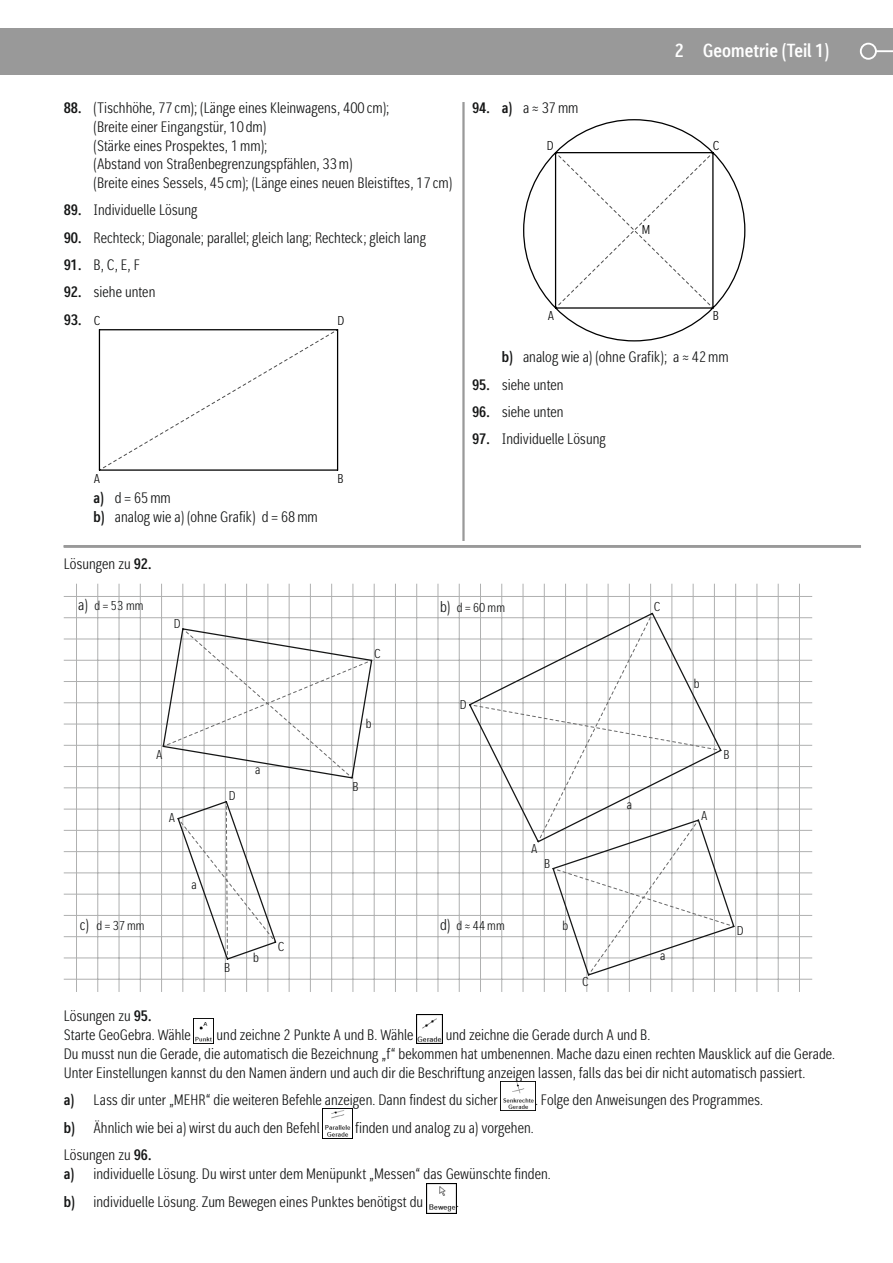
<style>
.page{position:relative;width:893px;height:1263px;background:#fff}
.page>*{position:absolute;margin:0;border:0;box-sizing:border-box;transform-origin:0 0}
.t1{font:600 condensed 18.75px "bs Thomas Sans 1";color:#fff}
.t2{font:300 condensed 15px/18.8px "bs Thomas Sans 1";color:#151616}
.t3{font:300 condensed 12.75px "bs Thomas Sans 1";color:#151616}
.t4{font:300 condensed 12.75px "bs Thomas Sans 1";color:#000}
.s1{font-weight:600}
.s2{font-size:15px}
</style>
<div class="page">
<hr style="left:462px;top:102px;width:3px;height:1101px;background:#999">
<div style="left:0;top:28px;width:893px;height:47px;background:#999"></div>
<div style="left:860px;top:43px;width:17px;height:17px;border:2px solid #fff;border-radius:50%"></div>
<svg style="left:875px;top:50px;width:18px;height:2px"></svg>
<svg style="left:98px;top:329px;width:241px;height:142px"></svg>
<hr style="left:99px;top:469px;width:239px;height:2px;background:#000">
<hr style="left:99px;top:329px;width:239px;height:1px;background:#000">
<hr style="left:99px;top:330px;width:1px;height:140px;background:#000">
<hr style="left:337px;top:330px;width:1px;height:140px;background:#000">
<svg style="left:523px;top:119px;width:222px;height:222px"></svg>
<div style="left:64px;top:541px;width:799px;height:712px;background:#fff"></div>
<hr style="left:76px;top:584px;width:1px;height:408px;background:#afb0b0">
<hr style="left:98px;top:584px;width:1px;height:408px;background:#afb0b0">
<hr style="left:119px;top:584px;width:1px;height:408px;background:#afb0b0">
<hr style="left:140px;top:584px;width:1px;height:408px;background:#afb0b0">
<hr style="left:161px;top:584px;width:1px;height:408px;background:#afb0b0">
<hr style="left:183px;top:584px;width:1px;height:408px;background:#afb0b0">
<hr style="left:204px;top:584px;width:1px;height:408px;background:#afb0b0">
<hr style="left:225px;top:584px;width:1px;height:408px;background:#afb0b0">
<hr style="left:246px;top:584px;width:1px;height:408px;background:#afb0b0">
<hr style="left:268px;top:584px;width:1px;height:408px;background:#afb0b0">
<hr style="left:289px;top:584px;width:1px;height:408px;background:#afb0b0">
<hr style="left:310px;top:584px;width:1px;height:408px;background:#afb0b0">
<hr style="left:331px;top:584px;width:1px;height:408px;background:#afb0b0">
<hr style="left:353px;top:584px;width:1px;height:408px;background:#afb0b0">
<hr style="left:374px;top:584px;width:1px;height:408px;background:#afb0b0">
<hr style="left:395px;top:584px;width:1px;height:408px;background:#afb0b0">
<hr style="left:416px;top:584px;width:1px;height:408px;background:#afb0b0">
<hr style="left:438px;top:584px;width:1px;height:408px;background:#afb0b0">
<hr style="left:459px;top:584px;width:1px;height:408px;background:#afb0b0">
<hr style="left:480px;top:584px;width:1px;height:408px;background:#afb0b0">
<hr style="left:501px;top:584px;width:1px;height:408px;background:#afb0b0">
<hr style="left:523px;top:584px;width:1px;height:408px;background:#afb0b0">
<hr style="left:544px;top:584px;width:1px;height:408px;background:#afb0b0">
<hr style="left:565px;top:584px;width:1px;height:408px;background:#afb0b0">
<hr style="left:586px;top:584px;width:1px;height:408px;background:#afb0b0">
<hr style="left:608px;top:584px;width:1px;height:408px;background:#afb0b0">
<hr style="left:629px;top:584px;width:1px;height:408px;background:#afb0b0">
<hr style="left:650px;top:584px;width:1px;height:408px;background:#afb0b0">
<hr style="left:672px;top:584px;width:1px;height:408px;background:#afb0b0">
<hr style="left:693px;top:584px;width:1px;height:408px;background:#afb0b0">
<hr style="left:714px;top:584px;width:1px;height:408px;background:#afb0b0">
<hr style="left:735px;top:584px;width:1px;height:408px;background:#afb0b0">
<hr style="left:757px;top:584px;width:1px;height:408px;background:#afb0b0">
<hr style="left:778px;top:584px;width:1px;height:408px;background:#afb0b0">
<hr style="left:799px;top:584px;width:1px;height:408px;background:#afb0b0">
<hr style="left:64px;top:979px;width:748px;height:1px;background:#afb0b0">
<hr style="left:64px;top:958px;width:748px;height:1px;background:#afb0b0">
<hr style="left:64px;top:936px;width:748px;height:1px;background:#afb0b0">
<hr style="left:64px;top:915px;width:748px;height:1px;background:#afb0b0">
<hr style="left:64px;top:894px;width:748px;height:1px;background:#afb0b0">
<hr style="left:64px;top:872px;width:748px;height:1px;background:#afb0b0">
<hr style="left:64px;top:851px;width:748px;height:1px;background:#afb0b0">
<hr style="left:64px;top:830px;width:748px;height:1px;background:#afb0b0">
<hr style="left:64px;top:809px;width:748px;height:1px;background:#afb0b0">
<hr style="left:64px;top:787px;width:748px;height:1px;background:#afb0b0">
<hr style="left:64px;top:766px;width:748px;height:1px;background:#afb0b0">
<hr style="left:64px;top:745px;width:748px;height:1px;background:#afb0b0">
<hr style="left:64px;top:724px;width:748px;height:1px;background:#afb0b0">
<hr style="left:64px;top:702px;width:748px;height:1px;background:#afb0b0">
<hr style="left:64px;top:681px;width:748px;height:1px;background:#afb0b0">
<hr style="left:64px;top:660px;width:748px;height:1px;background:#afb0b0">
<hr style="left:64px;top:639px;width:748px;height:1px;background:#afb0b0">
<hr style="left:64px;top:617px;width:748px;height:1px;background:#afb0b0">
<hr style="left:64px;top:596px;width:748px;height:1px;background:#afb0b0">
<svg style="left:162px;top:612px;width:573px;height:364px"></svg>
<img style="left:194px;top:1018px;width:20px;height:26px">
<img style="left:416px;top:1014px;width:27px;height:29px">
<img style="left:501px;top:1081px;width:34px;height:30px">
<img style="left:325px;top:1110px;width:26px;height:27px">
<img style="left:426px;top:1183px;width:30px;height:30px">
<hr style="left:64px;top:545px;width:797px;height:2px;background:#999">
<p class="t2" style="left:94px;top:100px;width:360px;text-indent:-30px"><span class="s1">88.</span> (Tischhöhe, 77 cm); (Länge eines Kleinwagens, 400 cm);<br>(Breite einer Eingangstür, 10 dm)<br>(Stärke eines Prospektes, 1mm);<br>(Abstand von Straßenbegrenzungspfählen, 33m)<br>(Breite eines Sessels, 45 cm); (Länge eines neuen Bleistiftes, 17 cm)</p>
<p class="t2" style="left:64px;top:202px;width:135px"><span class="s1">89.</span> Individuelle Lösung</p>
<p class="t2" style="left:64px;top:229px;width:364px"><span class="s1">90.</span> Rechteck; Diagonale; parallel; gleich lang; Rechteck; gleich lang</p>
<p class="t2" style="left:64px;top:256px;width:78px"><span class="s1">91.</span> B, C, E, F</p>
<p class="t2" style="left:64px;top:279px;width:93px;line-height:27.9px"><span class="s1">92.</span> siehe unten<br><span class="s1">93.</span></p>
<p class="t4" style="left:94px;top:312px;width:8px">C</p>
<p class="t4" style="left:338px;top:312px;width:8px">D</p>
<p class="t4" style="left:94px;top:471px;width:8px">A</p>
<p class="t2" style="left:94px;top:489px;width:226px"><span class="s1">a)</span> d=65mm<br><span class="s1">b)</span> analog wie a) (ohne Grafik) d = 68mm</p>
<p class="t2" style="left:64px;top:556px;width:89px">Lösungen zu <span class="s1">92.</span></p>
<p class="t4" style="left:338px;top:471px;width:8px">B</p>
<p class="t2" style="left:472px;top:100px;width:108px"><span class="s1">94. a)</span> a ≈ 37mm</p>
<p class="t1" style="left:675px;top:38px;width:156px">2 Geometrie (Teil 1)</p>
<p class="t4" style="left:547px;top:138px;width:8px">D</p>
<p class="t4" style="left:713px;top:138px;width:8px">C</p>
<p class="t4" style="left:642px;top:222px;width:10px">M</p>
<p class="t4" style="left:548px;top:308px;width:8px">A</p>
<p class="t4" style="left:713px;top:308px;width:8px">B</p>
<p class="t2" style="left:502px;top:349px;width:228px"><span class="s1">b)</span> analog wie a) (ohne Grafik); a ≈ 42mm</p>
<p class="t2" style="left:472px;top:376px;width:93px"><span class="s1">95.</span> siehe unten</p>
<p class="t2" style="left:472px;top:403px;width:93px"><span class="s1">96.</span> siehe unten</p>
<p class="t2" style="left:472px;top:431px;width:135px"><span class="s1">97.</span> Individuelle Lösung</p>
<p class="t3" style="left:78px;top:598px;width:67px"><span class="s2">a)</span> d = 53 mm</p>
<p class="t3" style="left:174px;top:616px;width:8px">D</p>
<p class="t3" style="left:156px;top:746px;width:8px">A</p>
<p class="t3" style="left:169px;top:809px;width:8px">A</p>
<p class="t3" style="left:191px;top:876px;width:7px">a</p>
<p class="t3" style="left:229px;top:788px;width:8px">D</p>
<p class="t3" style="left:255px;top:762px;width:7px">a</p>
<p class="t3" style="left:374px;top:646px;width:8px">C</p>
<p class="t3" style="left:366px;top:716px;width:7px">b</p>
<p class="t3" style="left:353px;top:778px;width:8px">B</p>
<p class="t3" style="left:440px;top:599px;width:67px"><span class="s2">b)</span> d = 60 mm</p>
<p class="t3" style="left:654px;top:598px;width:8px">C</p>
<p class="t3" style="left:460px;top:697px;width:8px">D</p>
<p class="t3" style="left:531px;top:840px;width:8px">A</p>
<p class="t3" style="left:544px;top:855px;width:8px">B</p>
<p class="t3" style="left:627px;top:797px;width:7px">a</p>
<p class="t3" style="left:80px;top:917px;width:66px"><span class="s2">c)</span> d = 37mm</p>
<p class="t3" style="left:440px;top:917px;width:66px"><span class="s2">d)</span> d ≈ 44 mm</p>
<p class="t3" style="left:224px;top:960px;width:8px">B</p>
<p class="t3" style="left:253px;top:949px;width:7px">b</p>
<p class="t3" style="left:278px;top:939px;width:8px">C</p>
<p class="t3" style="left:563px;top:918px;width:7px">b</p>
<p class="t3" style="left:582px;top:974px;width:8px">C</p>
<p class="t3" style="left:660px;top:948px;width:7px">a</p>
<p class="t3" style="left:694px;top:675px;width:7px">b</p>
<p class="t3" style="left:723px;top:747px;width:8px">B</p>
<p class="t3" style="left:701px;top:807px;width:8px">A</p>
<p class="t3" style="left:737px;top:922px;width:8px">D</p>
<p class="t2" style="left:64px;top:1008px;width:129px">Lösungen zu <span class="s1">95.<br></span>Starte GeoGebra. Wähle</p>
<p class="t2" style="left:64px;top:1026px;width:773px;text-indent:382px">und zeichne die Gerade durch A und B.<br>Du musst nun die Gerade, die automatisch die Bezeichnung „f“ bekommen hat umbenennen. Mache dazu einen rechten Mausklick auf die Gerade.<br>Unter Einstellungen kannst du den Namen ändern und auch dir die Beschriftung anzeigen lassen, falls das bei dir nicht automatisch passiert.</p>
<p class="t2" style="left:64px;top:1092px;width:435px"><span class="s1">a)</span> Lass dir unter „MEHR“ die weiteren Befehle anzeigen. Dann findest du sicher</p>
<p class="t2" style="left:535px;top:1092px;width:230px">. Folge den Anweisungen des Programmes.</p>
<p class="t2" style="left:64px;top:1119px;width:257px"><span class="s1">b)</span> Ähnlich wie bei a) wirst du auch den Befehl</p>
<p class="t2" style="left:355px;top:1119px;width:180px">finden und analog zu a) vorgehen.</p>
<p class="t2" style="left:64px;top:1147px;width:489px">Lösungen zu <span class="s1">96.<br>a)</span> individuelle Lösung. Du wirst unter dem Menüpunkt „Messen“ das Gewünschte finden.</p>
<p class="t2" style="left:64px;top:1193px;width:361px"><span class="s1">b)</span> individuelle Lösung. Zum Bewegen eines Punktes benötigst du</p>
<p class="t2" style="left:456px;top:1193px;width:4px">.</p>
<p class="t2" style="left:217px;top:1026px;width:198px">und zeichne 2 Punkte A und B. Wähle</p>
</div>
